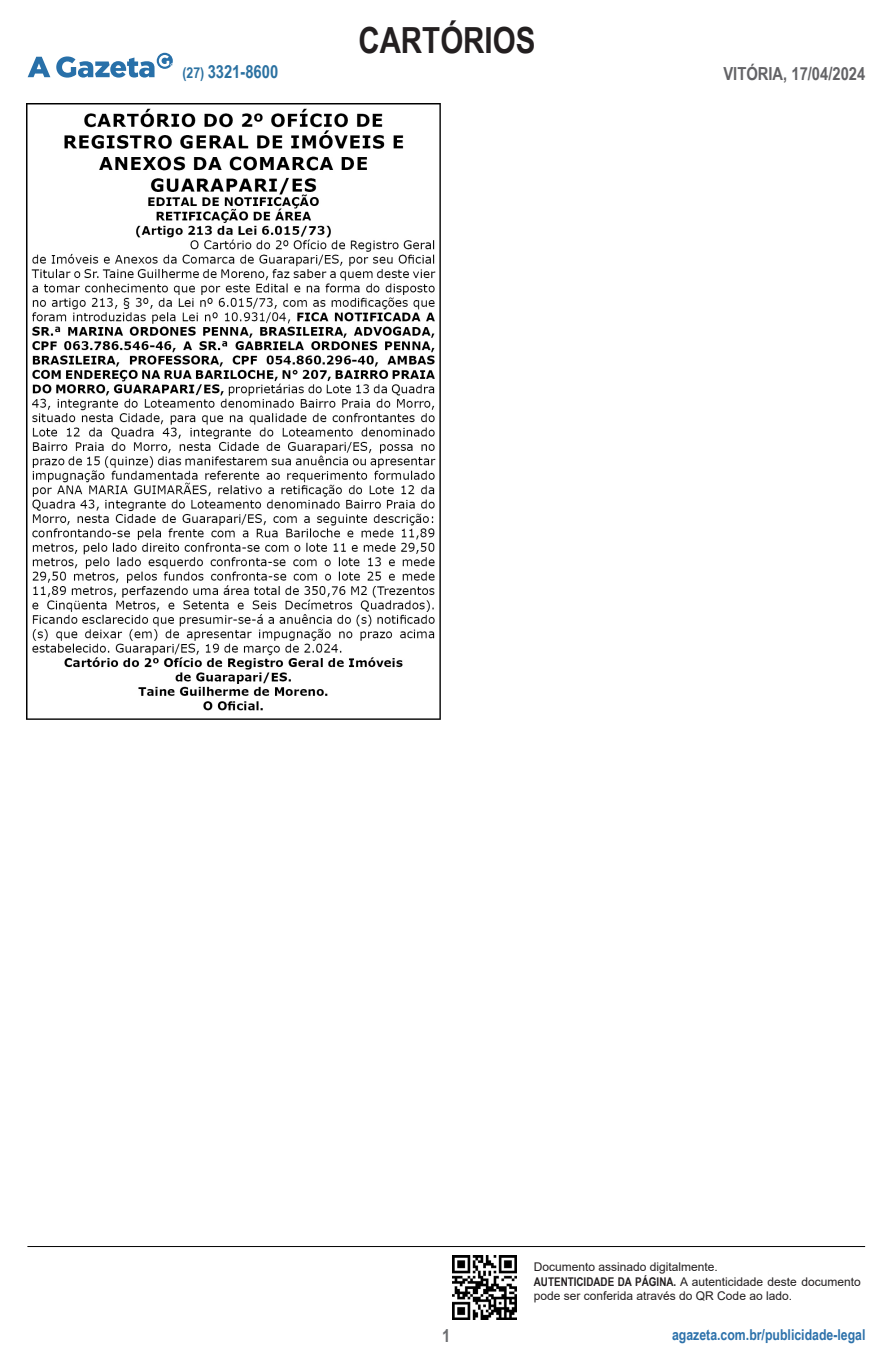
<style>
.page{position:relative;width:893px;height:1361px;background:#fff}
.page>*{position:absolute;margin:0;border:0;box-sizing:border-box;transform-origin:0 0}
.t1{font:700 36px "Arial Narrow";color:#231f20}
.t2{font:700 18px "Arial Narrow";color:#636366}
.t3{font:700 18px "Arial Narrow";color:#2b71a1}
.t4{font:700 18px "Arial Narrow";color:#6c6d70}
.t5{font:700 15px "Arial Narrow";color:#2d72ab}
.t6{font:12px/14.4px "Arial";color:#231f20}
.s1{font-size:15px}
.s2{font-family:"Arial Narrow";font-weight:700}
</style>
<div class="page">
<hr style="left:27px;top:1246px;width:838px;height:1px;background:#000001">
<img style="left:453px;top:1255px;width:63px;height:64px">
<svg style="left:28px;top:53px;width:145px;height:25px"></svg>
<img style="left:26px;top:103px;width:414px;height:617px">
<h1 class="t1" style="left:358px;top:13px;width:179px">CARTÓRIOS</h1>
<h2 class="t3" style="left:182px;top:58px;width:97px"><span class="s1">(27)</span> 3321-8600</h2>
<h2 class="t2" style="left:723px;top:60px;width:143px">VITÓRIA, 17/04/2024</h2>
<p class="t6" style="left:534px;top:1259px;width:328px">Documento assinado digitalmente.<br><span class="s2">AUTENTICIDADE DA PÁGINA.</span> A autenticidade deste documento pode ser conferida através do QR Code ao lado.</p>
<h2 class="t4" style="left:442px;top:1322px;width:10px">1</h2>
<p class="t5" style="left:672px;top:1323px;width:195px">agazeta.com.br/publicidade-legal</p>
</div>
